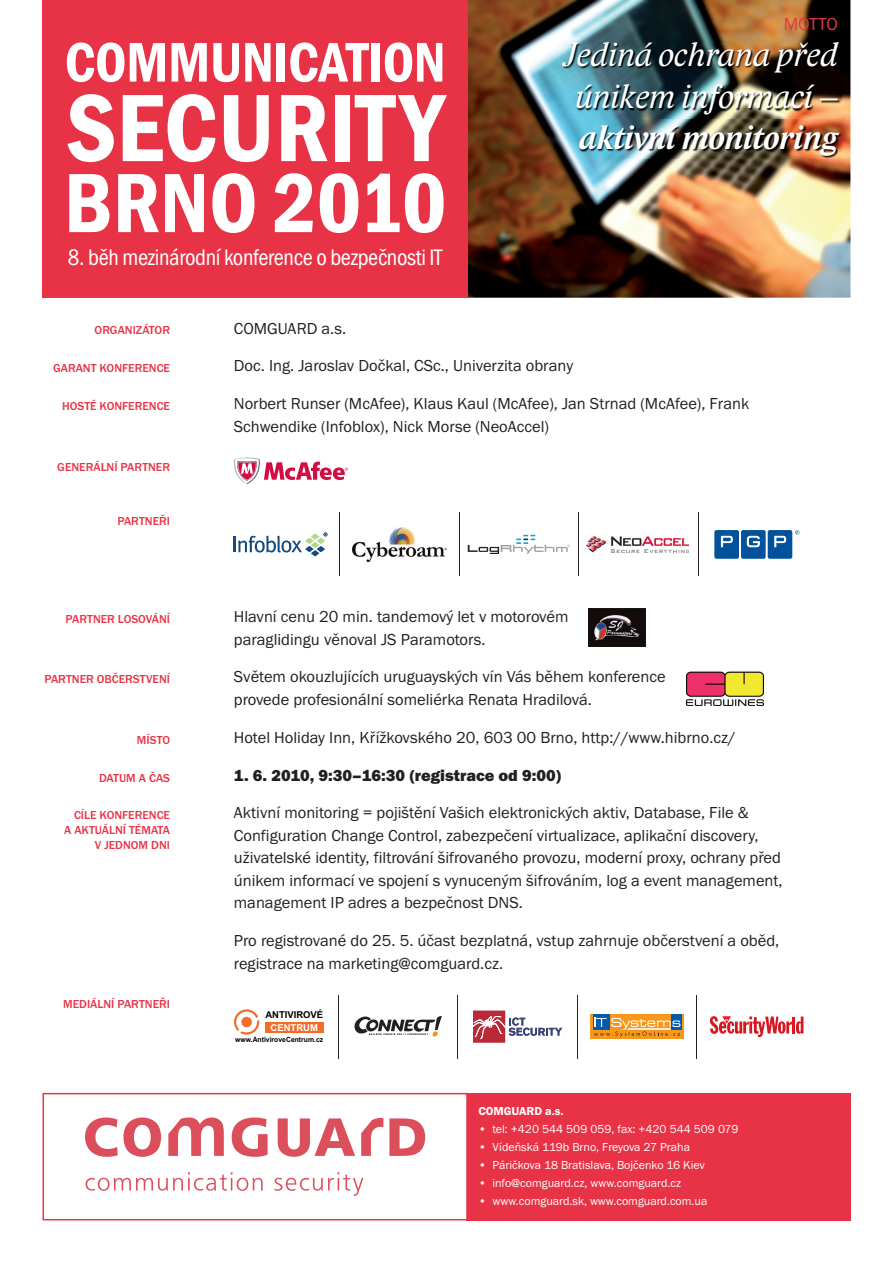
<style>
.page{position:relative;width:893px;height:1263px;background:#fff}
.page>*{position:absolute;margin:0;border:0;box-sizing:border-box;transform-origin:0 0}
.t1{font:600 condensed 99px "Franklin Gothic Itc TCE";color:#fff}
.t2{font:600 condensed 87px "Franklin Gothic Itc TCE";color:#fff}
.t3{font:600 condensed 57.75px "Franklin Gothic Itc TCE";letter-spacing:-.01em;color:#fff}
.t4{font:italic 34.5px/41.4px "Lido STF";color:#fff;text-align:center}
.t5{font:italic 700 34.5px "Lido STF";color:#fff}
.t6{font:condensed 23.25px "Franklin Gothic Itc TCE";letter-spacing:-.015em;color:#fff}
.t7{font:18px "Franklin Gothic Itc TCE";letter-spacing:-.01em;color:#e83346}
.t8{font:16.5px/22.5px "Franklin Gothic Itc TCE";color:#231f20}
.t9{font:800 16.5px "Franklin Gothic Itc TCE";color:#231f20}
.t10{font:12px "Franklin Gothic Itc TCE";color:#fff}
.t11{font:500 12px/15px "Franklin Gothic Itc TCE";color:#e83346;text-align:right}
.t12{font:600 12px "Franklin Gothic Itc TCE";color:#fff}
.t13{font:700 9.45px "Arial";color:#000}
.t14{font:700 9.45px "Arial";color:#fff}
.t15{font:700 7.2px "Arial";color:#000;scale:.94 1}
</style>
<div class="page">
<div style="left:466px;top:1093px;width:384px;height:127px;background:#e83346"></div>
<svg style="left:43px;top:1093px;width:424px;height:127px"></svg>
<img style="left:468px;top:0;width:382px;height:298px">
<img style="left:562px;top:43px;width:279px;height:115px">
<div style="left:43px;top:0;width:425px;height:298px;background:#e83346"></div>
<svg style="left:234px;top:457px;width:114px;height:27px"></svg>
<img style="left:687px;top:671px;width:76px;height:34px">
<img style="left:588px;top:608px;width:57px;height:38px">
<svg style="left:234px;top:532px;width:93px;height:24px"></svg>
<img style="left:353px;top:527px;width:93px;height:34px">
<svg style="left:468px;top:535px;width:102px;height:19px"></svg>
<img style="left:587px;top:537px;width:102px;height:15px">
<svg style="left:714px;top:530px;width:85px;height:29px"></svg>
<hr style="left:339px;top:512px;width:1px;height:64px;background:#231f20">
<hr style="left:459px;top:512px;width:1px;height:64px;background:#231f20">
<hr style="left:578px;top:512px;width:1px;height:64px;background:#231f20">
<hr style="left:698px;top:512px;width:1px;height:64px;background:#231f20">
<svg style="left:234px;top:1009px;width:25px;height:26px"></svg>
<div style="left:242px;top:1018px;width:9px;height:8px;background:#f36c2a;border-radius:50%"></div>
<div style="left:241px;top:1017px;width:11px;height:10px;border:2px solid #f36c2a;border-radius:50%"></div>
<div style="left:265px;top:1022px;width:58px;height:10px;background:#f36c2a"></div>
<svg style="left:354px;top:1016px;width:88px;height:21px"></svg>
<svg style="left:473px;top:1010px;width:89px;height:33px"></svg>
<div style="left:590px;top:1014px;width:94px;height:25px;background:#f7981d"></div>
<svg style="left:593px;top:1014px;width:16px;height:16px"></svg>
<div style="left:672px;top:1014px;width:10px;height:16px;background:#015aaa"></div>
<svg style="left:594px;top:1018px;width:86px;height:19px"></svg>
<svg style="left:710px;top:1016px;width:93px;height:21px"></svg>
<hr style="left:338px;top:995px;width:1px;height:63px;background:#231f20">
<hr style="left:458px;top:995px;width:1px;height:63px;background:#231f20">
<hr style="left:577px;top:995px;width:1px;height:63px;background:#231f20">
<hr style="left:697px;top:995px;width:1px;height:63px;background:#231f20">
<h3 class="t3" style="left:65px;top:42px;width:382px">COMMUNICATION</h3>
<h1 class="t1" style="left:66px;top:93px;width:380px">SECURITY</h1>
<h2 class="t2" style="left:64px;top:172px;width:384px">BRNO 2010</h2>
<h3 class="t6" style="left:68px;top:249px;width:376px">8. běh mezinárodní konference o bezpečnosti IT</h3>
<p class="t7" style="left:784px;top:17px;width:55px">MOTTO</p>
<h3 class="t4" style="left:563px;top:37px;width:276px">Jediná ochrana před únikem informací –</h3>
<h3 class="t5" style="left:579px;top:126px;width:260px">aktivní monitoring</h3>
<p class="t11" style="left:95px;top:324px;width:77px">ORGANIZÁTOR</p>
<p class="t8" style="left:234px;top:318px;width:114px">COMGUARD a.s.</p>
<p class="t11" style="left:53px;top:362px;width:119px">GARANT KONFERENCE</p>
<p class="t8" style="left:234px;top:356px;width:341px">Doc. Ing. Jaroslav Dočkal, CSc., Univerzita obrany</p>
<p class="t11" style="left:62px;top:400px;width:110px">HOSTÉ KONFERENCE</p>
<p class="t8" style="left:234px;top:394px;width:517px">Norbert Runser (McAfee), Klaus Kaul (McAfee), Jan Strnad (McAfee), Frank<br>Schwendike (Infoblox), Nick Morse (NeoAccel)</p>
<p class="t11" style="left:57px;top:460px;width:114px">GENERÁLNÍ PARTNER</p>
<p class="t11" style="left:117px;top:515px;width:54px">PARTNEŘI</p>
<p class="t11" style="left:66px;top:612px;width:106px">PARTNER LOSOVÁNÍ</p>
<p class="t8" style="left:234px;top:606px;width:336px">Hlavní cenu 20 min. tandemový let v motorovém paraglidingu věnoval JS Paramotors.</p>
<p class="t11" style="left:44px;top:673px;width:127px">PARTNER OBČERSTVENÍ</p>
<p class="t8" style="left:234px;top:667px;width:433px">Světem okouzlujících uruguayských vín Vás během konference provede profesionální someliérka Renata Hradilová.</p>
<p class="t11" style="left:137px;top:733px;width:35px">MÍSTO</p>
<p class="t8" style="left:234px;top:727px;width:503px">Hotel Holiday Inn, Křížkovského 20, 603 00 Brno, http://www.hibrno.cz/</p>
<p class="t11" style="left:99px;top:771px;width:73px">DATUM A ČAS</p>
<p class="t9" style="left:234px;top:769px;width:329px">1. 6. 2010, 9:30–16:30 (registrace od 9:00)</p>
<p class="t11" style="left:64px;top:809px;width:107px">CÍLE KONFERENCE<br>A AKTUÁLNÍ TÉMATA<br>V JEDNOM DNI</p>
<p class="t8" style="left:234px;top:803px;width:550px">Aktivní monitoring = pojištění Vašich elektronických aktiv, Database, File &amp; Configuration Change Control, zabezpečení virtualizace, aplikační discovery, uživatelské identity, filtrování šifrovaného provozu, moderní proxy, ochrany před únikem informací ve spojení s vynuceným šifrováním, log a event management, management IP adres a bezpečnost DNS.</p>
<p class="t8" style="left:234px;top:931px;width:547px">Pro registrované do 25. 5. účast bezplatná, vstup zahrnuje občerstvení a oběd, registrace na marketing@comguard.cz.</p>
<p class="t11" style="left:63px;top:997px;width:108px">MEDIÁLNÍ PARTNEŘI</p>
<p class="t13" style="left:265px;top:1009px;width:59px">ANTIVIROVÉ</p>
<p class="t14" style="left:271px;top:1022px;width:49px">CENTRUM</p>
<p class="t15" style="left:235px;top:1035px;width:95px">www.AntiviroveCentrum.cz</p>
<p class="t12" style="left:478px;top:1107px;width:87px">COMGUARD a.s.</p>
<p class="t10" style="left:478px;top:1125px;width:262px">• tel: +420 544 509 059, fax: +420 544 509 079</p>
<p class="t10" style="left:478px;top:1143px;width:213px">• Vídeňská 119b Brno, Freyova 27 Praha</p>
<p class="t10" style="left:478px;top:1161px;width:228px">• Páričkova 18 Bratislava, Bojčenko 16 Kiev</p>
<p class="t10" style="left:478px;top:1179px;width:204px">• info@comguard.cz, www.comguard.cz</p>
<p class="t10" style="left:478px;top:1197px;width:231px">• www.comguard.sk, www.comguard.com.ua</p>
</div>
